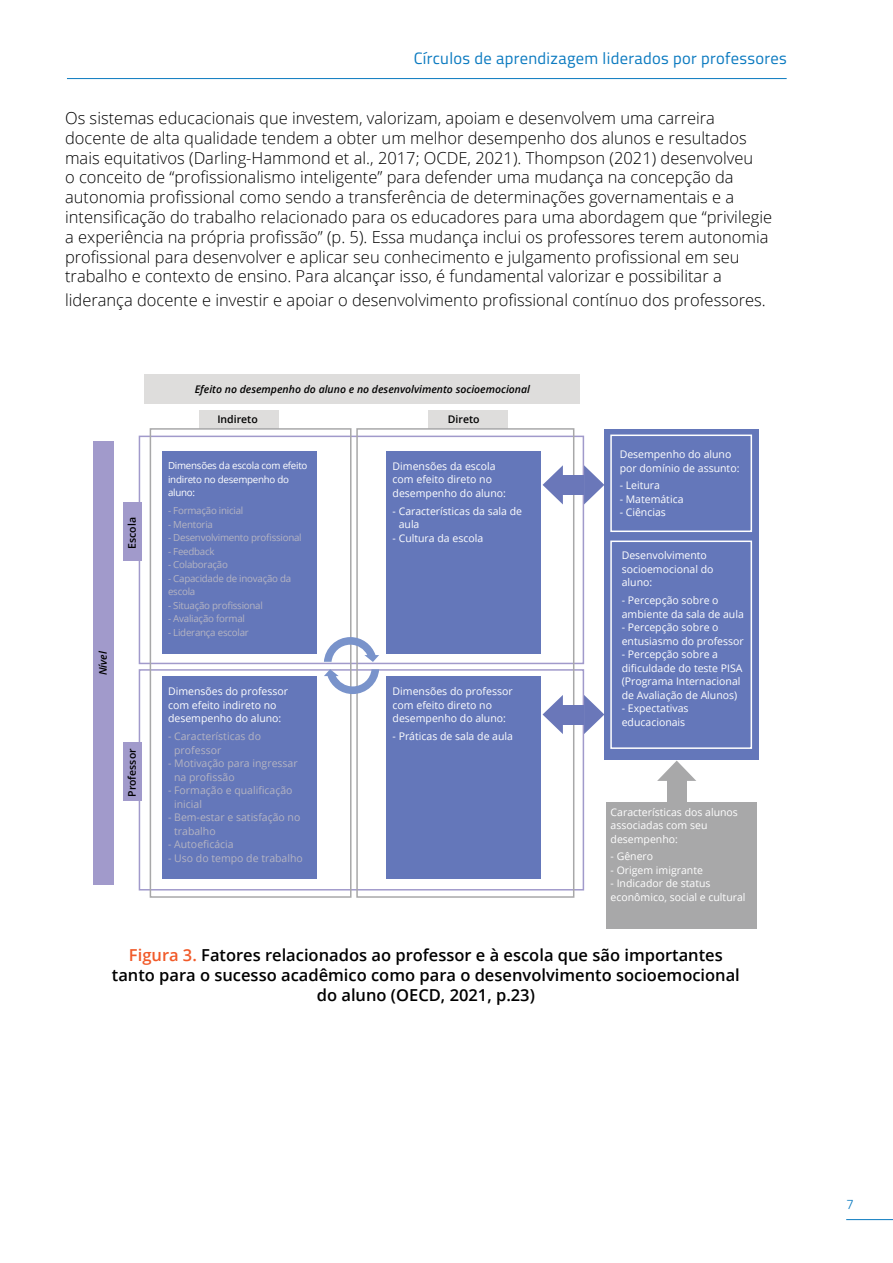
<style>
.page{position:relative;width:893px;height:1263px;background:#fff}
.page>*{position:absolute;margin:0;border:0;box-sizing:border-box;transform-origin:0 0}
.t1{font:300 16.5px/19.8px "Open Sans";color:#000}
.t2{font:600 16.5px/19.8px "Open Sans";color:#000;text-align:center}
.t3{font:16.5px "Titillium";letter-spacing:.02em;color:#0b7ac0}
.t4{font:300 13.8px "Titillium";color:#0b7ac0}
.t5{font:10.5px/13.5px "Open Sans";color:#fff}
.t6{font:10.5px "Open Sans";color:#b5b4c2}
.t7{font:italic 600 10.5px "Open Sans";color:#000}
.t8{font:600 10.5px "Open Sans";color:#000}
.t9{font:9.75px/13.5px "Open Sans";letter-spacing:-.025em;color:#b5b4c2}
.t10{font:9.75px/13.5px "Open Sans";letter-spacing:-.025em;color:#fff}
.s1{color:#6477ba}
.s2{color:#f15a29}
</style>
<div class="page">
<hr style="left:846px;top:1219px;width:47px;height:1px;background:#0b7ac0">
<hr style="left:67px;top:78px;width:720px;height:1px;background:#0b7ac0">
<div style="left:145px;top:375px;width:435px;height:29px;background:#dedddc"></div>
<div style="left:199px;top:410px;width:80px;height:19px;background:#dedddc"></div>
<div style="left:428px;top:410px;width:79px;height:19px;background:#dedddc"></div>
<div style="left:93px;top:441px;width:20px;height:444px;background:#a19acb"></div>
<div style="left:123px;top:742px;width:19px;height:59px;background:#a19acb"></div>
<div style="left:123px;top:502px;width:19px;height:58px;background:#a19acb"></div>
<div style="left:139px;top:436px;width:445px;height:228px;border:2px solid #a19acb"></div>
<div style="left:139px;top:669px;width:445px;height:221px;border:2px solid #a19acb"></div>
<div style="left:150px;top:428px;width:202px;height:470px;border:2px solid #a8a8a9"></div>
<div style="left:356px;top:428px;width:218px;height:470px;border:2px solid #a8a8a9"></div>
<div style="left:606px;top:802px;width:151px;height:126px;background:#a8a8a9"></div>
<div style="left:386px;top:676px;width:155px;height:203px;background:#6477ba"></div>
<div style="left:604px;top:429px;width:155px;height:330px;background:#6477ba"></div>
<div style="left:386px;top:451px;width:155px;height:203px;background:#6477ba"></div>
<div style="left:163px;top:451px;width:154px;height:203px;background:#6477ba"></div>
<div style="left:163px;top:676px;width:154px;height:203px;background:#6477ba"></div>
<div style="left:667px;top:780px;width:19px;height:22px;background:#a8a8a9"></div>
<svg style="left:657px;top:760px;width:39px;height:21px"></svg>
<div style="left:562px;top:705px;width:22px;height:19px;background:#6a77b9"></div>
<div style="left:562px;top:475px;width:22px;height:19px;background:#6a77b9"></div>
<svg style="left:584px;top:695px;width:20px;height:39px"></svg>
<svg style="left:584px;top:465px;width:20px;height:39px"></svg>
<svg style="left:543px;top:695px;width:20px;height:39px"></svg>
<svg style="left:543px;top:465px;width:20px;height:39px"></svg>
<svg style="left:324px;top:637px;width:55px;height:25px"></svg>
<svg style="left:324px;top:669px;width:55px;height:25px"></svg>
<div style="left:610px;top:434px;width:142px;height:98px;border:2px solid #fff"></div>
<div style="left:610px;top:540px;width:142px;height:209px;border:2px solid #fff"></div>
<p class="t3" style="left:414px;top:47px;width:374px">Círculos de aprendizagem liderados por professores</p>
<p class="t1" style="left:65px;top:108px;width:709px">Os sistemas educacionais que investem, valorizam, apoiam e desenvolvem uma carreira docente de alta qualidade tendem a obter um melhor desempenho dos alunos e resultados mais equitativos (Darling-Hammond et al., 2017; OCDE, 2021). Thompson (2021) desenvolveu<br>o conceito de “profissionalismo inteligente” para defender uma mudança na concepção da autonomia profissional como sendo a transferência de determinações governamentais e a intensificação do trabalho relacionado para os educadores para uma abordagem que “privilegie a experiência na própria profissão” (p. 5). Essa mudança inclui os professores terem autonomia profissional para desenvolver e aplicar seu conhecimento e julgamento profissional em seu trabalho e contexto de ensino. Para alcançar isso, é fundamental valorizar e possibilitar a</p>
<p class="t1" style="left:65px;top:289px;width:702px">liderança docente e investir e apoiar o desenvolvimento profissional contínuo dos professores.</p>
<p class="t8" style="left:125px;top:549px;width:33px;rotate:-90deg">Escola</p>
<p class="t7" style="left:96px;top:675px;width:26px;rotate:-90deg">Nível</p>
<p class="t8" style="left:125px;top:797px;width:50px;rotate:-90deg">Professor</p>
<p class="t7" style="left:195px;top:382px;width:337px">Efeito no desempenho do aluno e no desenvolvimento socioemocional</p>
<p class="t8" style="left:217px;top:412px;width:42px">Indireto</p>
<p class="t8" style="left:448px;top:412px;width:33px">Direto</p>
<p class="t10" style="left:168px;top:459px;width:141px">Dimensões da escola com efeito indireto no desempenho do aluno:</p>
<p class="t9" style="left:168px;top:504px;width:77px">- Formação inicial</p>
<p class="t9" style="left:168px;top:517px;width:46px">- Mentoria</p>
<p class="t9" style="left:168px;top:531px;width:135px">- Desenvolvimento profissional</p>
<p class="t9" style="left:168px;top:544px;width:48px">- Feedback</p>
<p class="t9" style="left:168px;top:558px;width:61px">- Colaboração</p>
<p class="t9" style="left:168px;top:571px;width:125px">- Capacidade de inovação da escola</p>
<p class="t9" style="left:168px;top:598px;width:96px">- Situação profissional</p>
<p class="t9" style="left:168px;top:612px;width:78px">- Avaliação formal</p>
<p class="t9" style="left:168px;top:625px;width:82px">- Liderança escolar</p>
<p class="t5" style="left:168px;top:684px;width:122px">Dimensões do professor com efeito indireto no desempenho do aluno:</p>
<p class="t6" style="left:168px;top:729px;width:94px">- Características do</p>
<p class="t6" style="left:168px;top:742px;width:55px"><span class="s1">-</span> professor</p>
<p class="t6" style="left:168px;top:756px;width:131px">- Motivação para ingressar</p>
<p class="t6" style="left:168px;top:769px;width:68px"><span class="s1">-</span> na profissão</p>
<p class="t6" style="left:168px;top:783px;width:126px">- Formação e qualificação</p>
<p class="t6" style="left:168px;top:796px;width:36px"><span class="s1">-</span> inicial</p>
<p class="t6" style="left:168px;top:810px;width:134px">- Bem-estar e satisfação no</p>
<p class="t6" style="left:168px;top:823px;width:49px"><span class="s1">-</span> trabalho</p>
<p class="t6" style="left:168px;top:837px;width:67px">- Autoeficácia</p>
<p class="t6" style="left:168px;top:850px;width:136px">- Uso do tempo de trabalho</p>
<p class="t5" style="left:393px;top:459px;width:115px">Dimensões da escola com efeito direto no desempenho do aluno:</p>
<p class="t5" style="left:393px;top:504px;width:131px">- Características da sala de</p>
<p class="t5" style="left:393px;top:517px;width:28px"><span class="s1">-</span> aula</p>
<p class="t5" style="left:393px;top:531px;width:92px">- Cultura da escola</p>
<p class="t5" style="left:393px;top:685px;width:122px">Dimensões do professor com efeito direto no desempenho do aluno:</p>
<p class="t5" style="left:393px;top:729px;width:122px">- Práticas de sala de aula</p>
<p class="t5" style="left:620px;top:447px;width:121px">Desempenho do aluno por domínio de assunto:</p>
<p class="t5" style="left:620px;top:478px;width:42px">- Leitura</p>
<p class="t5" style="left:620px;top:492px;width:65px">- Matemática</p>
<p class="t5" style="left:620px;top:505px;width:48px">- Ciências</p>
<p class="t5" style="left:622px;top:548px;width:93px">Desenvolvimento socioemocional do aluno:</p>
<p class="t5" style="left:622px;top:593px;width:124px">- Percepção sobre o ambiente da sala de aula</p>
<p class="t5" style="left:622px;top:620px;width:124px">- Percepção sobre o entusiasmo do professor</p>
<p class="t5" style="left:622px;top:647px;width:122px">- Percepção sobre a dificuldade do teste PISA (Programa Internacional de Avaliação de Alunos)</p>
<p class="t5" style="left:622px;top:701px;width:68px">- Expectativas educacionais</p>
<p class="t5" style="left:611px;top:805px;width:129px">Características dos alunos associadas com seu desempenho:</p>
<p class="t5" style="left:611px;top:849px;width:44px">- Gênero</p>
<p class="t5" style="left:611px;top:863px;width:94px">- Origem imigrante</p>
<p class="t5" style="left:611px;top:876px;width:136px">- Indicador de status econômico, social e cultural</p>
<p class="t2" style="left:112px;top:945px;width:629px"><span class="s2">Figura 3.</span> Fatores relacionados ao professor e à escola que são importantes tanto para o sucesso acadêmico como para o desenvolvimento socioemocional do aluno (OECD, 2021, p.23)</p>
<p class="t4" style="left:846px;top:1194px;width:9px">7</p>
</div>
